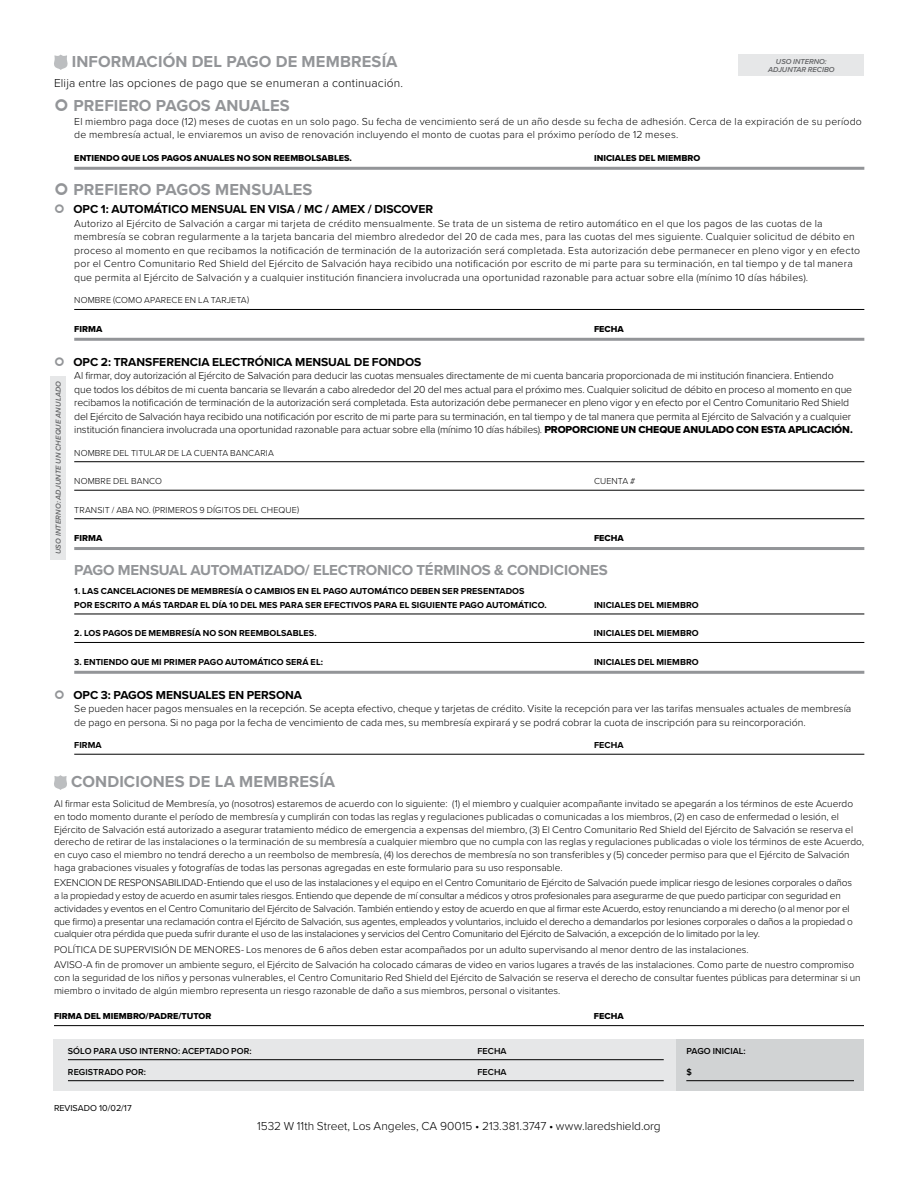
<style>
.page{position:relative;width:918px;height:1188px;background:#fff}
.page>*{position:absolute;margin:0;border:0;box-sizing:border-box;transform-origin:0 0}
.t1{font:700 16.5px "Proxima Nova";letter-spacing:.005em;color:#939598}
.t2{font:700 15px "Proxima Nova";letter-spacing:-.01em;color:#939598}
.t3{font:300 12px "Proxima Nova";letter-spacing:.01em;color:#000}
.t4{font:700 12px "Proxima Nova";color:#000}
.t5{font:300 10.5px/13.5px "Proxima Nova";letter-spacing:.005em;color:#000}
.t6{font:300 10.2px/12.8px "Proxima Nova";color:#000}
.t7{font:300 10.2px/12.8px "Proxima Nova";letter-spacing:-.02em;color:#000}
.t8{font:700 9px/13.5px "Proxima Nova";letter-spacing:.005em;color:#000}
.t9{font:300 9px "Proxima Nova";letter-spacing:.015em;color:#000}
.t10{font:9px "Proxima Nova Extrabld";letter-spacing:.005em;color:#000}
.t11{font:600 9px "Proxima Nova";letter-spacing:.01em;color:#000}
.t12{font:9px "Proxima Nova";color:#000}
.t13{font:italic 600 7.5px "Proxima Nova";letter-spacing:.02em;color:#636466}
.t14{font:italic 600 7.5px/7.5px "Proxima Nova";color:#636466;text-align:center}
.s1{font-family:"Proxima Nova Extrabld";font-weight:400}
</style>
<div class="page">
<div style="left:53px;top:1039px;width:811px;height:52px;background:#e6e7e8"></div>
<hr style="left:68px;top:1059px;width:596px;height:1px;background:#000">
<hr style="left:68px;top:1080px;width:596px;height:1px;background:#000">
<div style="left:676px;top:1039px;width:188px;height:52px;background:#d1d3d4"></div>
<hr style="left:686px;top:1080px;width:168px;height:1px;background:#000">
<hr style="left:74px;top:167px;width:790px;height:3px;background:#939598">
<hr style="left:74px;top:309px;width:790px;height:1px;background:#000">
<hr style="left:74px;top:338px;width:790px;height:3px;background:#939598">
<hr style="left:74px;top:461px;width:790px;height:1px;background:#000">
<hr style="left:74px;top:490px;width:790px;height:1px;background:#000">
<hr style="left:74px;top:518px;width:790px;height:1px;background:#000">
<hr style="left:74px;top:547px;width:790px;height:3px;background:#939598">
<hr style="left:74px;top:614px;width:790px;height:1px;background:#000">
<hr style="left:74px;top:642px;width:790px;height:1px;background:#000">
<hr style="left:74px;top:671px;width:790px;height:3px;background:#939598">
<hr style="left:74px;top:754px;width:790px;height:1px;background:#000">
<hr style="left:54px;top:1025px;width:810px;height:1px;background:#000">
<svg style="left:54px;top:54px;width:14px;height:16px"></svg>
<svg style="left:54px;top:775px;width:13px;height:15px"></svg>
<div style="left:739px;top:54px;width:125px;height:22px;background:#e6e7e8"></div>
<div style="left:50px;top:376px;width:16px;height:183px;background:#e6e7e8"></div>
<h1 class="t1" style="left:72px;top:49px;width:327px">INFORMACIÓN DEL PAGO DE MEMBRESÍA</h1>
<p class="t3" style="left:54px;top:74px;width:351px">Elija entre las opciones de pago que se enumeran a continuación.</p>
<h1 class="t1" style="left:74px;top:93px;width:218px">PREFIERO PAGOS ANUALES</h1>
<p class="t5" style="left:74px;top:114px;width:789px">El miembro paga doce (12) meses de cuotas en un solo pago. Su fecha de vencimiento será de un año desde su fecha de adhesión. Cerca de la expiración de su período de membresía actual, le enviaremos un aviso de renovación incluyendo el monto de cuotas para el próximo período de 12 meses.</p>
<p class="t10" style="left:74px;top:151px;width:279px">ENTIENDO QUE LOS PAGOS ANUALES NO SON REEMBOLSABLES.</p>
<p class="t10" style="left:594px;top:151px;width:108px">INICIALES DEL MIEMBRO</p>
<h1 class="t1" style="left:74px;top:177px;width:241px">PREFIERO PAGOS MENSUALES</h1>
<p class="t4" style="left:74px;top:200px;width:361px">OPC 1: AUTOMÁTICO MENSUAL EN VISA / MC / AMEX / DISCOVER</p>
<p class="t5" style="left:74px;top:216px;width:787px">Autorizo al Ejército de Salvación a cargar mi tarjeta de crédito mensualmente. Se trata de un sistema de retiro automático en el que los pagos de las cuotas de la membresía se cobran regularmente a la tarjeta bancaria del miembro alrededor del 20 de cada mes, para las cuotas del mes siguiente. Cualquier solicitud de débito en proceso al momento en que recibamos la notificación de terminación de la autorización será completada. Esta autorización debe permanecer en pleno vigor y en efecto por el Centro Comunitario Red Shield del Ejército de Salvación haya recibido una notificación por escrito de mi parte para su terminación, en tal tiempo y de tal manera que permita al Ejército de Salvación y a cualquier institución financiera involucrada una oportunidad razonable para actuar sobre ella (mínimo 10 días hábiles).</p>
<p class="t9" style="left:74px;top:294px;width:176px">NOMBRE (COMO APARECE EN LA TARJETA)</p>
<p class="t10" style="left:74px;top:322px;width:30px">FIRMA</p>
<p class="t10" style="left:594px;top:322px;width:31px">FECHA</p>
<p class="t4" style="left:74px;top:353px;width:349px">OPC 2: TRANSFERENCIA ELECTRÓNICA MENSUAL DE FONDOS</p>
<p class="t5" style="left:74px;top:368px;width:780px">Al firmar, doy autorización al Ejército de Salvación para deducir las cuotas mensuales directamente de mi cuenta bancaria proporcionada de mi institución financiera. Entiendo que todos los débitos de mi cuenta bancaria se llevarán a cabo alrededor del 20 del mes actual para el próximo mes. Cualquier solicitud de débito en proceso al momento en que recibamos la notificación de terminación de la autorización será completada. Esta autorización debe permanecer en pleno vigor y en efecto por el Centro Comunitario Red Shield del Ejército de Salvación haya recibido una notificación por escrito de mi parte para su terminación, en tal tiempo y de tal manera que permita al Ejército de Salvación y a cualquier institución financiera involucrada una oportunidad razonable para actuar sobre ella (mínimo 10 días hábiles). <span class="s1">PROPORCIONE UN CHEQUE ANULADO CON ESTA APLICACIÓN.</span></p>
<p class="t9" style="left:74px;top:446px;width:201px">NOMBRE DEL TITULAR DE LA CUENTA BANCARIA</p>
<p class="t9" style="left:74px;top:474px;width:89px">NOMBRE DEL BANCO</p>
<p class="t9" style="left:594px;top:474px;width:43px">CUENTA #</p>
<p class="t9" style="left:74px;top:503px;width:226px">TRANSIT / ABA NO. (PRIMEROS 9 DÍGITOS DEL CHEQUE)</p>
<p class="t10" style="left:74px;top:531px;width:30px">FIRMA</p>
<p class="t10" style="left:594px;top:531px;width:31px">FECHA</p>
<h2 class="t2" style="left:74px;top:559px;width:535px">PAGO MENSUAL AUTOMATIZADO/ ELECTRONICO TÉRMINOS &amp; CONDICIONES</h2>
<p class="t8" style="left:74px;top:584px;width:474px">1. LAS CANCELACIONES DE MEMBRESÍA O CAMBIOS EN EL PAGO AUTOMÁTICO DEBEN SER PRESENTADOS<br>POR ESCRITO A MÁS TARDAR EL DÍA 10 DEL MES PARA SER EFECTIVOS PARA EL SIGUIENTE PAGO AUTOMÁTICO.</p>
<p class="t14" style="left:768px;top:58px;width:68px">USO INTERNO:<br>ADJUNTAR RECIBO</p>
<p class="t13" style="left:53px;top:554px;width:175px;rotate:-90deg">USO INTERNO: ADJUNTE UN CHEQUE ANULADO</p>
<p class="t8" style="left:594px;top:598px;width:106px">INICIALES DEL MIEMBRO</p>
<p class="t8" style="left:74px;top:626px;width:244px">2. LOS PAGOS DE MEMBRESÍA NO SON REEMBOLSABLES.</p>
<p class="t8" style="left:594px;top:626px;width:106px">INICIALES DEL MIEMBRO</p>
<p class="t8" style="left:74px;top:655px;width:250px">3. ENTIENDO QUE MI PRIMER PAGO AUTOMÁTICO SERÁ EL:</p>
<p class="t8" style="left:594px;top:655px;width:106px">INICIALES DEL MIEMBRO</p>
<p class="t4" style="left:74px;top:686px;width:230px">OPC 3: PAGOS MENSUALES EN PERSONA</p>
<p class="t5" style="left:74px;top:701px;width:779px">Se pueden hacer pagos mensuales en la recepción. Se acepta efectivo, cheque y tarjetas de crédito. Visite la recepción para ver las tarifas mensuales actuales de membresía de pago en persona. Si no paga por la fecha de vencimiento de cada mes, su membresía expirará y se podrá cobrar la cuota de inscripción para su reincorporación.</p>
<p class="t8" style="left:74px;top:738px;width:29px">FIRMA</p>
<p class="t8" style="left:594px;top:738px;width:31px">FECHA</p>
<h1 class="t1" style="left:71px;top:769px;width:266px">CONDICIONES DE LA MEMBRESÍA</h1>
<p class="t6" style="left:54px;top:797px;width:812px">Al firmar esta Solicitud de Membresía, yo (nosotros) estaremos de acuerdo con lo siguiente: (1) el miembro y cualquier acompañante invitado se apegarán a los términos de este Acuerdo en todo momento durante el período de membresía y cumplirán con todas las reglas y regulaciones publicadas o comunicadas a los miembros, (2) en caso de enfermedad o lesión, el Ejército de Salvación está autorizado a asegurar tratamiento médico de emergencia a expensas del miembro, (3) El Centro Comunitario Red Shield del Ejército de Salvación se reserva el derecho de retirar de las instalaciones o la terminación de su membresía a cualquier miembro que no cumpla con las reglas y regulaciones publicadas o viole los términos de este Acuerdo, en cuyo caso el miembro no tendrá derecho a un reembolso de membresía, (4) los derechos de membresía no son transferibles y (5) conceder permiso para que el Ejército de Salvación haga grabaciones visuales y fotografías de todas las personas agregadas en este formulario para su uso responsable.</p>
<p class="t7" style="left:54px;top:876px;width:801px">EXENCION DE RESPONSABILIDAD-Entiendo que el uso de las instalaciones y el equipo en el Centro Comunitario de Ejército de Salvación puede implicar riesgo de lesiones corporales o daños a la propiedad y estoy de acuerdo en asumir tales riesgos. Entiendo que depende de mí consultar a médicos y otros profesionales para asegurarme de que puedo participar con seguridad en actividades y eventos en el Centro Comunitario del Ejército de Salvación. También entiendo y estoy de acuerdo en que al firmar este Acuerdo, estoy renunciando a mi derecho (o al menor por el que firmo) a presentar una reclamación contra el Ejército de Salvación, sus agentes, empleados y voluntarios, incluido el derecho a demandarlos por lesiones corporales o daños a la propiedad o cualquier otra pérdida que pueda sufrir durante el uso de las instalaciones y servicios del Centro Comunitario del Ejército de Salvación, a excepción de lo limitado por la ley.</p>
<p class="t6" style="left:54px;top:941px;width:802px;line-height:15.5px">POLÍTICA DE SUPERVISIÓN DE MENORES- Los menores de 6 años deben estar acompañados por un adulto supervisando al menor dentro de las instalaciones.<br>AVISO-A fin de promover un ambiente seguro, el Ejército de Salvación ha colocado cámaras de video en varios lugares a través de las instalaciones. Como parte de nuestro compromiso</p>
<p class="t6" style="left:54px;top:971px;width:808px">con la seguridad de los niños y personas vulnerables, el Centro Comunitario Red Shield del Ejército de Salvación se reserva el derecho de consultar fuentes públicas para determinar si un miembro o invitado de algún miembro representa un riesgo razonable de daño a sus miembros, personal o visitantes.</p>
<p class="t10" style="left:54px;top:1010px;width:159px">FIRMA DEL MIEMBRO/PADRE/TUTOR</p>
<p class="t10" style="left:594px;top:1010px;width:31px">FECHA</p>
<p class="t11" style="left:68px;top:1044px;width:185px">SÓLO PARA USO INTERNO: ACEPTADO POR:</p>
<p class="t11" style="left:477px;top:1044px;width:31px">FECHA</p>
<p class="t11" style="left:68px;top:1065px;width:80px">REGISTRADO POR:</p>
<p class="t11" style="left:477px;top:1065px;width:31px">FECHA</p>
<p class="t12" style="left:54px;top:1101px;width:79px">REVISADO 10/02/17</p>
<p class="t3" style="left:257px;top:1118px;width:405px">1532 W 11th Street, Los Angeles, CA 90015 • 213.381.3747 • www.laredshield.org</p>
<p class="t11" style="left:686px;top:1044px;width:61px">PAGO INICIAL:</p>
<p class="t11" style="left:686px;top:1065px;width:7px">$</p>
</div>
